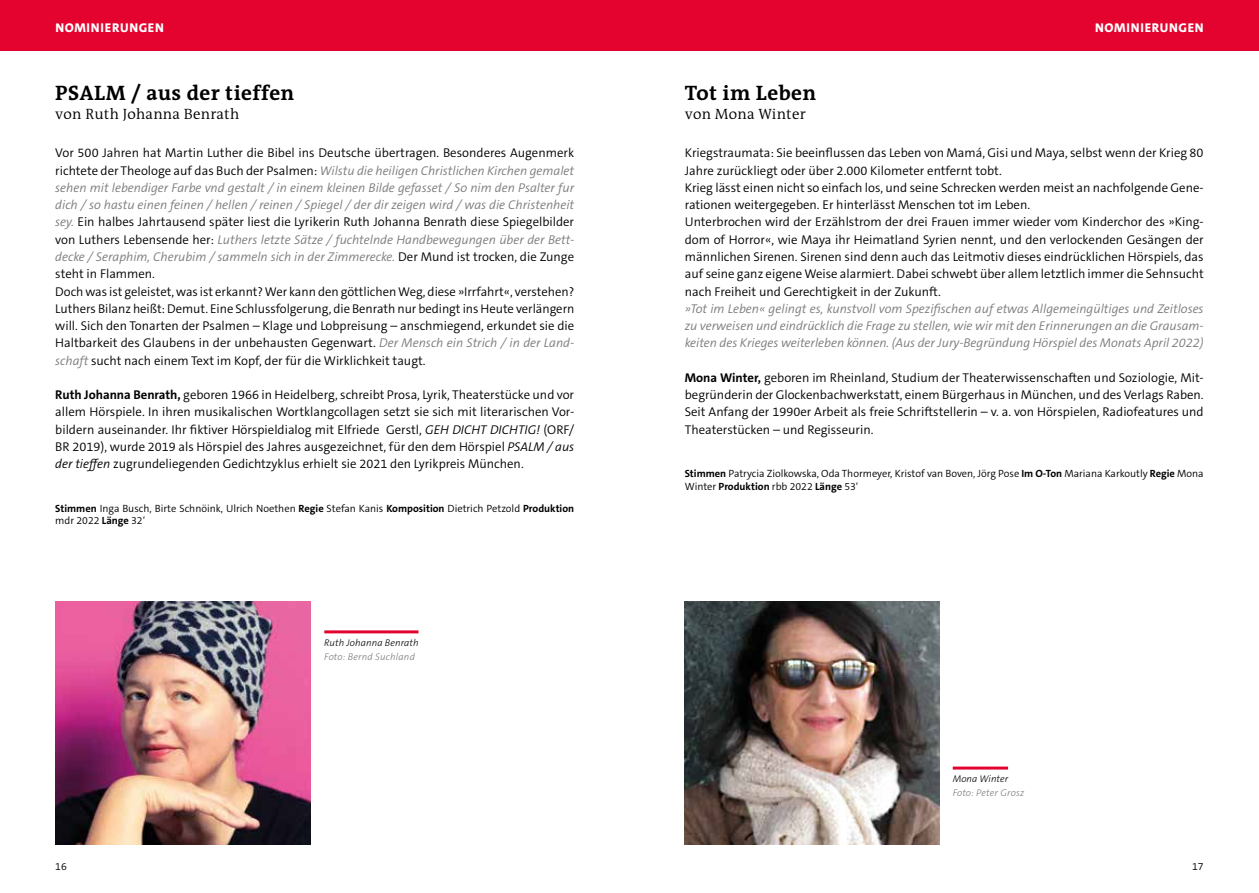
<style>
.page{position:relative;width:1259px;height:893px;background:#fff}
.page>*{position:absolute;margin:0;border:0;box-sizing:border-box;transform-origin:0 0}
.t1{font:700 21px "The Antiqua B7";letter-spacing:.02em;color:#000}
.t2{font:300 15px "The Antiqua B4";letter-spacing:.02em;color:#000}
.t3{font:300 12.75px/17.2px "The Sans C5";color:#000}
.t4{font:italic 300 12.75px/17.2px "The Sans C5";color:#7c7b7b;text-align:justify}
.t5{font:800 12.75px "The Sans C5";letter-spacing:.05em;color:#fff}
.t6{font:300 10.5px/12.8px "The Sans C5";color:#000}
.t7{font:italic 300 9.75px "The Sans C5";letter-spacing:.02em;color:#7c7b7b}
.t8{font:italic 300 9.75px "The Sans C5";letter-spacing:.01em;color:#000}
.s1{font-style:italic;color:#7c7b7b}
.s2{font-weight:700}
.s3{font-style:italic}
</style>
<div class="page">
<div style="left:0;top:0;width:1259px;height:51px;background:#e4032e"></div>
<img style="left:56px;top:602px;width:255px;height:242px">
<hr style="left:324px;top:630px;width:94px;height:3px;background:#e4032e">
<img style="left:685px;top:602px;width:255px;height:242px">
<hr style="left:952px;top:766px;width:56px;height:3px;background:#e4032e">
<p class="t5" style="left:55px;top:20px;width:110px">NOMINIERUNGEN</p>
<p class="t5" style="left:1095px;top:20px;width:110px">NOMINIERUNGEN</p>
<h1 class="t1" style="left:55px;top:82px;width:240px">PSALM / aus der tieffen</h1>
<p class="t2" style="left:55px;top:106px;width:186px">von Ruth Johanna Benrath</p>
<p class="t3" style="left:55px;top:145px;width:520px">Vor 500 Jahren hat Martin Luther die Bibel ins Deutsche übertragen. Besonderes Augenmerk richtete der Theologe auf das Buch der Psalmen: <span class="s1">Wilstu die heiligen Christlichen Kirchen gemalet sehen mit lebendiger Farbe vnd gestalt / in einem kleinen Bilde gefasset / So nim den Psalter fur dich / so hastu einen feinen / hellen / reinen / Spiegel / der dir zeigen wird / was die Christenheit sey.</span> Ein halbes Jahrtausend später liest die Lyrikerin Ruth Johanna Benrath diese Spiegelbilder von Luthers Lebensende her: <span class="s1">Luthers letzte Sätze / fuchtelnde Handbewegungen über der Bett&shy;decke / Seraphim, Cherubim / sammeln sich in der Zimmerecke.</span> Der Mund ist trocken, die Zunge steht in Flammen.<br>Doch was ist geleistet, was ist erkannt? Wer kann den göttlichen Weg, diese »Irrfahrt«, verstehen?<br>Luthers Bilanz heißt: Demut. Eine Schlussfolgerung, die Benrath nur bedingt ins Heute verlängern will. Sich den Tonarten der Psalmen – Klage und Lobpreisung – anschmiegend, erkundet sie die Haltbarkeit des Glaubens in der unbehausten Gegenwart. <span class="s1">Der Mensch ein Strich / in der Land&shy;schaft</span> sucht nach einem Text im Kopf, der für die Wirklichkeit taugt.</p>
<p class="t3" style="left:55px;top:386px;width:520px;text-align:justify"><span class="s2">Ruth Johanna Benrath,</span> geboren 1966 in Heidelberg, schreibt Prosa, Lyrik, Theaterstücke und vor allem Hörspiele. In ihren musikalischen Wortklangcollagen setzt sie sich mit literarischen Vor&shy;bildern auseinander. Ihr fiktiver Hörspieldialog mit Elfriede Gerstl, <span class="s3">GEH DICHT DICHTIG!</span> (ORF/ BR 2019), wurde 2019 als Hörspiel des Jahres ausgezeichnet, für den dem Hörspiel <span class="s3">PSALM / aus der tieffen</span> zugrundeliegenden Gedichtzyklus erhielt sie 2021 den Lyrikpreis München.</p>
<p class="t6" style="left:55px;top:502px;width:520px"><span class="s2">Stimmen</span> Inga Busch, Birte Schnöink, Ulrich Noethen <span class="s2">Regie</span> Stefan Kanis <span class="s2">Komposition</span> Dietrich Petzold <span class="s2">Produktion </span>mdr 2022 <span class="s2">Länge</span> 32‘</p>
<p class="t8" style="left:324px;top:637px;width:96px">Ruth Johanna Benrath</p>
<p class="t7" style="left:324px;top:650px;width:92px">Foto: Bernd Suchland</p>
<h1 class="t1" style="left:685px;top:82px;width:133px">Tot im Leben</h1>
<p class="t2" style="left:685px;top:106px;width:122px">von Mona Winter</p>
<p class="t3" style="left:685px;top:145px;width:520px">Kriegstraumata: Sie beeinflussen das Leben von Mamá, Gisi und Maya, selbst wenn der Krieg 80<br>Jahre zurückliegt oder über 2.000 Kilometer entfernt tobt.<br>Krieg lässt einen nicht so einfach los, und seine Schrecken werden meist an nachfolgende Gene&shy;rationen weitergegeben. Er hinterlässt Menschen tot im Leben.<br>Unterbrochen wird der Erzählstrom der drei Frauen immer wieder vom Kinderchor des »King&shy;dom of Horror«, wie Maya ihr Heimatland Syrien nennt, und den verlockenden Gesängen der männlichen Sirenen. Sirenen sind denn auch das Leitmotiv dieses eindrücklichen Hörspiels, das auf seine ganz eigene Weise alarmiert. Dabei schwebt über allem letztlich immer die Sehnsucht nach Freiheit und Gerechtigkeit in der Zukunft.</p>
<p class="t4" style="left:685px;top:300px;width:520px">»Tot im Leben« gelingt es, kunstvoll vom Spezifischen auf etwas Allgemeingültiges und Zeitloses zu verweisen und eindrücklich die Frage zu stellen, wie wir mit den Erinnerungen an die Grausam&shy;keiten des Krieges weiterleben können. (Aus der Jury-Begründung Hörspiel des Monats April 2022)</p>
<p class="t3" style="left:685px;top:369px;width:520px;text-align:justify"><span class="s2">Mona Winter,</span> geboren im Rheinland, Studium der Theaterwissenschaften und Soziologie, Mit&shy;begründerin der Glockenbachwerkstatt, einem Bürgerhaus in München, und des Verlags Raben.<br>Seit Anfang der 1990er Arbeit als freie Schriftstellerin – v. a. von Hörspielen, Radiofeatures und Theaterstücken – und Regisseurin.</p>
<p class="t6" style="left:685px;top:467px;width:520px"><span class="s2">Stimmen</span> Patrycia Ziolkowska, Oda Thormeyer, Kristof van Boven, Jörg Pose <span class="s2">Im O-Ton</span> Mariana Karkoutly <span class="s2">Regie</span> Mona<br>Winter <span class="s2">Produktion</span> rbb 2022 <span class="s2">Länge</span> 53‘</p>
<p class="t8" style="left:952px;top:773px;width:57px">Mona Winter</p>
<p class="t7" style="left:952px;top:786px;width:73px">Foto: Peter Grosz</p>
<p class="t6" style="left:55px;top:860px;width:13px">16</p>
<p class="t6" style="left:1192px;top:860px;width:13px">17</p>
</div>
